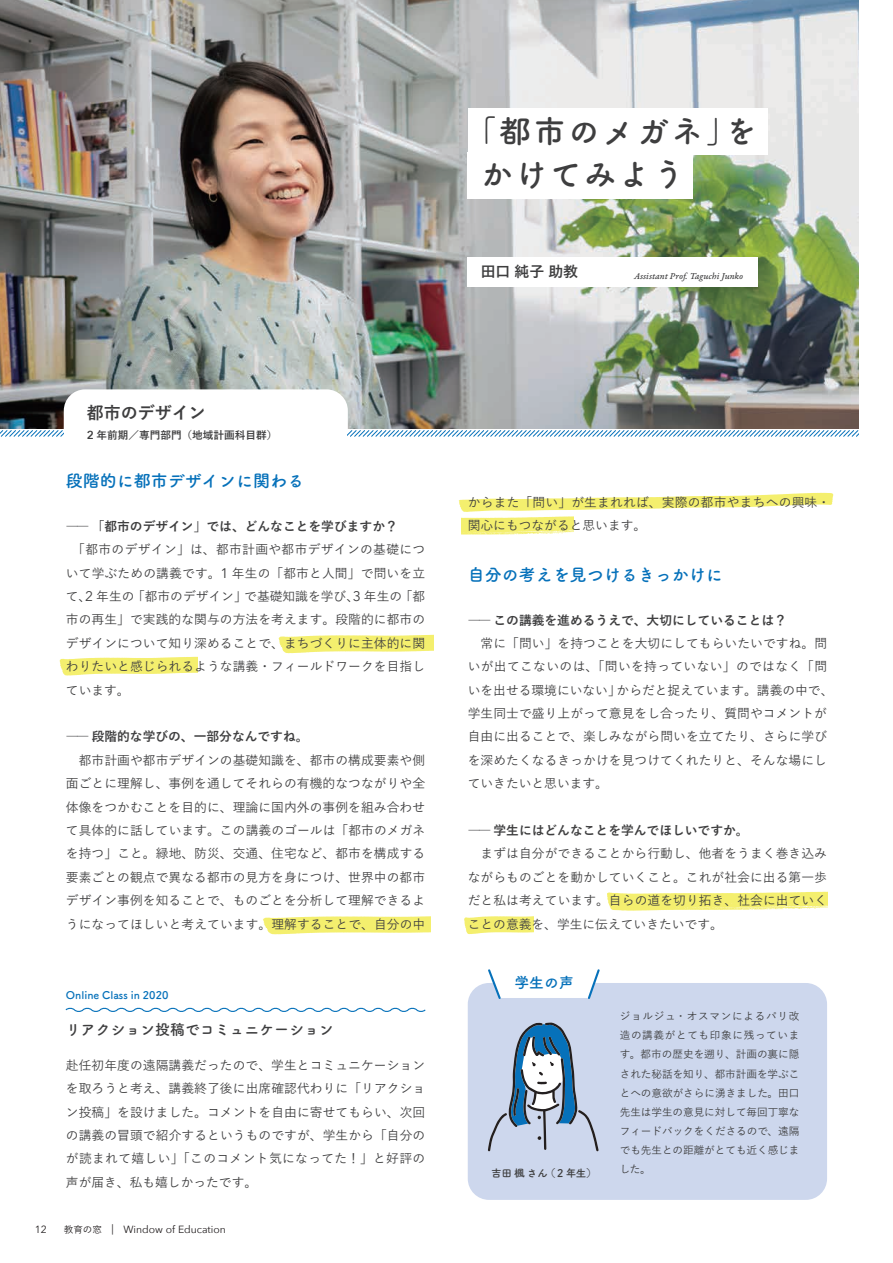
<style>
.page{position:relative;width:893px;height:1263px;background:#fff}
.page>*{position:absolute;margin:0;border:0;box-sizing:border-box;transform-origin:0 0}
.t1{font:700 31.95px/42.5px "Tsuku A Rd Gothic";letter-spacing:.08em;color:#3e3e3f}
.t2{font:700 16.95px "Tsuku A Rd Gothic";color:#0671ba}
.t3{font:700 16.95px "Yu Go";color:#3e3e3f}
.t4{font:14.85px "Tsuku A Rd Gothic Std B";color:#3e3e3f}
.t5{font:700 14.85px "Yu Go";color:#3e3e3f}
.t6{font:700 14.85px "Tsuku A Rd Gothic";color:#0671ba}
.t7{font:500 12.75px/23.4px "Yu Go";letter-spacing:.005em;color:#3e3e3f}
.t8{font:700 12.75px "Yu Go";color:#3e3e3f}
.t9{font:500 10.65px/19.2px "Yu Go";letter-spacing:-.005em;color:#3e3e3f;text-align:justify}
.t10{font:700 10.65px "Yu Go";color:#3e3e3f}
.t11{font:10.65px "Tsuku A Rd Gothic Std B";color:#0671ba}
.t12{font:700 10.65px "Tsuku A Rd Gothic";color:#3e3e3f}
.t13{font:10.5px "Avenir Next";color:#231f20}
.t14{font:9.6px "Garamond Premr Pro Med It Capt";color:#3e3e3f}
.s1{font-family:"Avenir Next";font-weight:600;font-size:11.55px}
.s2{font-weight:700}
.s3{font-family:"Avenir Next";font-weight:400;font-size:13.95px}
.s4{font-family:"Yu Go";font-weight:500;font-size:9.6px}
</style>
<div class="page">
<svg style="left:464px;top:916px;width:69px;height:18px"></svg>
<svg style="left:607px;top:891px;width:220px;height:20px;background:#f6f28a"></svg>
<svg style="left:459px;top:493px;width:374px;height:42px"></svg>
<svg style="left:263px;top:916px;width:167px;height:18px;background:#f5f07f"></svg>
<svg style="left:60px;top:656px;width:137px;height:19px;background:#f5f186"></svg>
<svg style="left:279px;top:634px;width:155px;height:19px;background:#f5f186"></svg>
<svg style="left:65px;top:1007px;width:361px;height:5px"></svg>
<img style="left:0;top:0;width:859px;height:428px">
<div style="left:64px;top:389px;width:284px;height:66px;background:#fff;border-radius:21px"></div>
<div style="left:468px;top:983px;width:359px;height:217px;background:#cdd7ed;border-radius:21px"></div>
<svg style="left:488px;top:969px;width:112px;height:30px"></svg>
<div style="left:468px;top:108px;width:299px;height:47px;background:#fff"></div>
<div style="left:468px;top:152px;width:225px;height:47px;background:#fff"></div>
<div style="left:468px;top:257px;width:290px;height:30px;background:#fff"></div>
<svg style="left:488px;top:1022px;width:110px;height:129px"></svg>
<svg style="left:348px;top:430px;width:511px;height:7px"></svg>
<svg style="left:0;top:430px;width:64px;height:7px"></svg>
<h1 class="t1" style="left:481px;top:108px;width:277px;text-indent:-16px">「都市のメガネ」をかけてみよう</h1>
<p class="t5" style="left:481px;top:264px;width:99px">田口純子助教</p>
<p class="t14" style="left:634px;top:270px;width:110px">Assistant Prof. Taguchi Junko</p>
<h2 class="t3" style="left:87px;top:403px;width:121px">都市のデザイン</h2>
<p class="t10" style="left:87px;top:429px;width:192px"><span class="s1">2</span> 年前期／専門部門（地域計画科目群）</p>
<h2 class="t2" style="left:66px;top:468px;width:240px">段階的に都市デザインに関わる</h2>
<p class="t7" style="left:66px;top:513px;width:361px">―― <span class="s2">「都市のデザイン」では、どんなことを学びますか？<br></span>　「都市のデザイン」は、都市計画や都市デザインの基礎について学ぶための講義です。<span class="s3">1</span> 年生の「都市と人間」で問いを立て、<span class="s3">2</span> 年生の「都市のデザイン」で基礎知識を学び、<span class="s3">3</span> 年生の「都市の再生」で実践的な関与の方法を考えます。段階的に都市のデザインについて知り深めることで、まちづくりに主体的に関わりたいと感じられるような講義・フィールドワークを目指しています。</p>
<p class="t8" style="left:66px;top:729px;width:244px">―― 段階的な学びの、一部分なんですね。</p>
<p class="t7" style="left:66px;top:747px;width:361px;text-align:justify">　都市計画や都市デザインの基礎知識を、都市の構成要素や側面ごとに理解し、事例を通してそれらの有機的なつながりや全体像をつかむことを目的に、理論に国内外の事例を組み合わせて具体的に話しています。この講義のゴールは「都市のメガネを持つ」こと。緑地、防災、交通、住宅など、都市を構成する要素ごとの観点で異なる都市の見方を身につけ、世界中の都市デザイン事例を知ることで、ものごとを分析して理解できるようになってほしいと考えています。理解することで、自分の中</p>
<p class="t11" style="left:66px;top:986px;width:104px">Online Class in 2020</p>
<p class="t4" style="left:66px;top:1018px;width:269px">リアクション投稿でコミュニケーション</p>
<p class="t7" style="left:66px;top:1052px;width:361px;text-align:justify">赴任初年度の遠隔講義だったので、学生とコミュニケーションを取ろうと考え、講義終了後に出席確認代わりに「リアクション投稿」を設けました。コメントを自由に寄せてもらい、次回の講義の冒頭で紹介するというものですが、学生から「自分のが読まれて嬉しい」「このコメント気になってた！」と好評の声が届き、私も嬉しかったです。</p>
<p class="t13" style="left:35px;top:1220px;width:14px">12</p>
<p class="t13" style="left:64px;top:1220px;width:164px"><span class="s4">教育の窓　</span>| Window of Education</p>
<p class="t7" style="left:468px;top:489px;width:364px">からまた「問い」が生まれれば、実際の都市やまちへの興味・関心にもつながると思います。</p>
<h2 class="t2" style="left:468px;top:561px;width:257px">自分の考えを見つけるきっかけに</h2>
<p class="t7" style="left:468px;top:606px;width:367px">―― <span class="s2">この講義を進めるうえで、大切にしていることは？<br></span>　常に「問い」を持つことを大切にしてもらいたいですね。問いが出てこないのは、「問いを持っていない」のではなく「問いを出せる環境にいない」からだと捉えています。講義の中で、学生同士で盛り上がって意見をし合ったり、質問やコメントが自由に出ることで、楽しみながら問いを立てたり、さらに学びを深めたくなるきっかけを見つけてくれたりと、そんな場にしていきたいと思います。</p>
<p class="t7" style="left:468px;top:817px;width:361px">―― <span class="s2">学生にはどんなことを学んでほしいですか。<br></span>　まずは自分ができることから行動し、他者をうまく巻き込みながらものごとを動かしていくこと。これが社会に出る第一歩だと私は考えています。自らの道を切り拓き、社会に出ていくことの意義を、学生に伝えていきたいです。</p>
<p class="t6" style="left:514px;top:971px;width:61px">学生の声</p>
<p class="t12" style="left:491px;top:1165px;width:107px">吉田 楓 さん（2 年生）</p>
<p class="t9" style="left:620px;top:1005px;width:181px">ジョルジュ・オスマンによるパリ改造の講義がとても印象に残っています。都市の歴史を遡り、計画の裏に隠された秘話を知り、都市計画を学ぶことへの意欲がさらに湧きました。田口先生は学生の意見に対して毎回丁寧なフィードバックをくださるので、遠隔でも先生との距離がとても近く感じました。</p>
</div>
